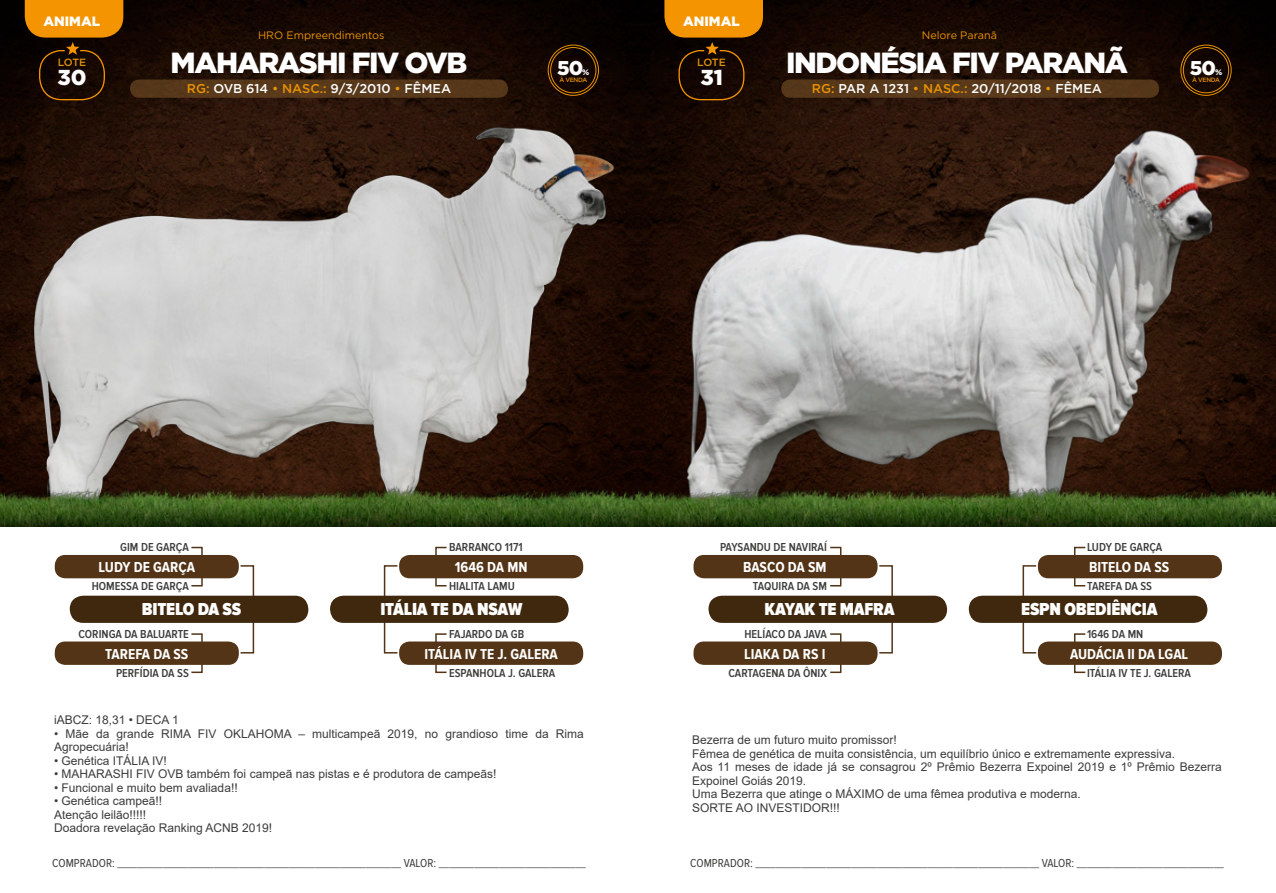
<style>
.page{position:relative;width:1276px;height:893px;background:#fff}
.page>*{position:absolute;margin:0;border:0;box-sizing:border-box;transform-origin:0 0}
.t1{font:900 29.1px "Gotham";letter-spacing:-.05em;color:#fff}
.t2{font:900 21.6px "Gotham";color:#fff}
.t3{font:900 19.95px "Gotham";color:#fff}
.t4{font:900 18px "Proxima Nova Cond";letter-spacing:-.01em;color:#fff}
.t5{font:700 15px "Proxima Nova Cond";color:#fff}
.t6{font:900 13.5px "Gotham";color:#fff}
.t7{font:500 12.75px "Gotham";color:#fff}
.t8{font:12px/13.5px "Arial";color:#3c3c3a}
.t9{font:600 12px "Proxima Nova Cond";color:#3c3c3a}
.t10{font:12px "Proxima Nova Cond";color:#3c3c3a}
.t11{font:10.8px "Gotham";color:#e89200}
.t12{font:500 10.5px "Gotham";letter-spacing:-.04em;color:#de9305}
.t13{font:900 7.95px "Gotham";color:#fff}
.t14{font:500 6.15px "Gotham";letter-spacing:-.05em;color:#e89200}
.s1{color:#e89200}
</style>
<div class="page">
<img style="left:0;top:0;width:1276px;height:479px">
<div style="left:130px;top:80px;width:378px;height:18px;background:#58391a;border-radius:9px"></div>
<svg style="left:25px;top:0;width:98px;height:101px;background:#693c01"></svg>
<div style="left:384px;top:565px;width:14px;height:88px;border:2px solid #533417"></div>
<div style="left:435px;top:547px;width:12px;height:39px;border:2px solid #533417"></div>
<div style="left:435px;top:633px;width:12px;height:40px;border:2px solid #533417"></div>
<div style="left:240px;top:565px;width:14px;height:88px;border:2px solid #533417"></div>
<div style="left:191px;top:547px;width:12px;height:39px;border:2px solid #533417"></div>
<div style="left:191px;top:633px;width:12px;height:40px;border:2px solid #533417"></div>
<div style="left:399px;top:555px;width:184px;height:23px;background:#533417;border-radius:10px"></div>
<div style="left:399px;top:641px;width:184px;height:24px;background:#533417;border-radius:10px"></div>
<div style="left:55px;top:555px;width:184px;height:23px;background:#533417;border-radius:10px"></div>
<div style="left:55px;top:641px;width:184px;height:24px;background:#533417;border-radius:10px"></div>
<div style="left:70px;top:596px;width:238px;height:27px;background:#40280e;border-radius:14px"></div>
<div style="left:330px;top:596px;width:238px;height:27px;background:#40280e;border-radius:14px"></div>
<div style="left:781px;top:80px;width:378px;height:18px;background:#58391a;border-radius:9px"></div>
<svg style="left:664px;top:0;width:99px;height:101px;background:#683c01"></svg>
<div style="left:1022px;top:565px;width:15px;height:88px;border:2px solid #533417"></div>
<div style="left:1074px;top:547px;width:12px;height:39px;border:2px solid #533417"></div>
<div style="left:1074px;top:633px;width:12px;height:40px;border:2px solid #533417"></div>
<div style="left:878px;top:565px;width:15px;height:88px;border:2px solid #533417"></div>
<div style="left:829px;top:547px;width:12px;height:39px;border:2px solid #533417"></div>
<div style="left:829px;top:633px;width:12px;height:40px;border:2px solid #533417"></div>
<div style="left:1038px;top:555px;width:184px;height:23px;background:#533417;border-radius:10px"></div>
<div style="left:1038px;top:641px;width:184px;height:24px;background:#533417;border-radius:10px"></div>
<div style="left:693px;top:555px;width:184px;height:23px;background:#533417;border-radius:10px"></div>
<div style="left:693px;top:641px;width:184px;height:24px;background:#533417;border-radius:10px"></div>
<div style="left:708px;top:596px;width:239px;height:27px;background:#40280e;border-radius:14px"></div>
<div style="left:968px;top:596px;width:239px;height:27px;background:#40280e;border-radius:14px"></div>
<div style="left:550px;top:47px;width:46px;height:46px;border:1px solid #e89200;border-radius:50%"></div>
<div style="left:548px;top:45px;width:51px;height:51px;border:1px solid #e89200;border-radius:50%"></div>
<div style="left:1183px;top:47px;width:46px;height:46px;border:1px solid #e89200;border-radius:50%"></div>
<div style="left:1180px;top:45px;width:51px;height:51px;border:1px solid #e89200;border-radius:50%"></div>
<img style="left:22px;top:124px;width:599px;height:355px">
<img style="left:676px;top:112px;width:585px;height:367px">
<img style="left:0;top:479px;width:1276px;height:47px">
<p class="t6" style="left:44px;top:13px;width:58px">ANIMAL</p>
<p class="t11" style="left:258px;top:29px;width:128px">HRO Empreendimentos</p>
<p class="t6" style="left:683px;top:13px;width:58px">ANIMAL</p>
<p class="t11" style="left:922px;top:29px;width:77px">Nelore Paranã</p>
<p class="t1" style="left:786px;top:46px;width:343px">INDONÉSIA FIV PARANÃ</p>
<p class="t7" style="left:812px;top:82px;width:291px"><span class="s1">RG:</span> PAR A 1231 <span class="s1">• NASC.:</span> 20/11/2018 <span class="s1">•</span> FÊMEA</p>
<p class="t1" style="left:171px;top:46px;width:298px">MAHARASHI FIV OVB</p>
<p class="t7" style="left:187px;top:82px;width:266px"><span class="s1">RG:</span> OVB 614 <span class="s1">• NASC.:</span> 9/3/2010 <span class="s1">•</span> FÊMEA</p>
<p class="t12" style="left:58px;top:56px;width:30px">LOTE</p>
<p class="t12" style="left:697px;top:56px;width:30px">LOTE</p>
<p class="t3" style="left:557px;top:56px;width:28px">50</p>
<p class="t13" style="left:582px;top:68px;width:9px">%</p>
<p class="t14" style="left:559px;top:76px;width:29px">À VENDA</p>
<p class="t3" style="left:1190px;top:56px;width:28px">50</p>
<p class="t13" style="left:1215px;top:68px;width:9px">%</p>
<p class="t2" style="left:58px;top:65px;width:31px">30</p>
<p class="t14" style="left:1192px;top:76px;width:29px">À VENDA</p>
<p class="t2" style="left:700px;top:65px;width:24px">31</p>
<p class="t9" style="left:120px;top:540px;width:70px">GIM DE GARÇA</p>
<p class="t9" style="left:449px;top:540px;width:75px">BARRANCO 1171</p>
<p class="t9" style="left:720px;top:540px;width:108px">PAYSANDU DE NAVIRAÍ</p>
<p class="t9" style="left:1087px;top:540px;width:77px">LUDY DE GARÇA</p>
<p class="t5" style="left:99px;top:559px;width:98px">LUDY DE GARÇA</p>
<p class="t5" style="left:455px;top:559px;width:74px">1646 DA MN</p>
<p class="t5" style="left:743px;top:559px;width:85px">BASCO DA SM</p>
<p class="t5" style="left:1089px;top:559px;width:82px">BITELO DA SS</p>
<p class="t9" style="left:92px;top:579px;width:99px">HOMESSA DE GARÇA</p>
<p class="t9" style="left:449px;top:579px;width:67px">HIALITA LAMU</p>
<p class="t9" style="left:753px;top:579px;width:75px">TAQUIRA DA SM</p>
<p class="t9" style="left:1087px;top:579px;width:67px">TAREFA DA SS</p>
<p class="t4" style="left:142px;top:599px;width:101px">BITELO DA SS</p>
<p class="t4" style="left:380px;top:599px;width:144px">ITÁLIA TE DA NSAW</p>
<p class="t4" style="left:764px;top:599px;width:131px">KAYAK TE MAFRA</p>
<p class="t4" style="left:1021px;top:599px;width:138px">ESPN OBEDIÊNCIA</p>
<p class="t9" style="left:78px;top:627px;width:112px">CORINGA DA BALUARTE</p>
<p class="t9" style="left:449px;top:627px;width:77px">FAJARDO DA GB</p>
<p class="t9" style="left:744px;top:627px;width:84px">HELÍACO DA JAVA</p>
<p class="t9" style="left:1087px;top:627px;width:58px">1646 DA MN</p>
<p class="t5" style="left:105px;top:645px;width:85px">TAREFA DA SS</p>
<p class="t5" style="left:424px;top:645px;width:135px">ITÁLIA IV TE J. GALERA</p>
<p class="t5" style="left:744px;top:645px;width:83px">LIAKA DA RS I</p>
<p class="t5" style="left:1070px;top:645px;width:120px">AUDÁCIA II DA LGAL</p>
<p class="t9" style="left:116px;top:666px;width:74px">PERFÍDIA DA SS</p>
<p class="t9" style="left:449px;top:666px;width:108px">ESPANHOLA J. GALERA</p>
<p class="t9" style="left:728px;top:666px;width:100px">CARTAGENA DA ÔNIX</p>
<p class="t9" style="left:1087px;top:666px;width:105px">ITÁLIA IV TE J. GALERA</p>
<p class="t8" style="left:54px;top:713px;width:126px">iABCZ: 18,31 • DECA 1</p>
<p class="t8" style="left:54px;top:727px;width:531px">• Mãe da grande RIMA FIV OKLAHOMA – multicampeã 2019, no grandioso time da Rima<br>Agropecuária!</p>
<p class="t8" style="left:54px;top:754px;width:114px">• Genética ITÁLIA IV!</p>
<p class="t8" style="left:54px;top:767px;width:444px">• MAHARASHI FIV OVB também foi campeã nas pistas e é produtora de campeãs!</p>
<p class="t8" style="left:54px;top:781px;width:185px">• Funcional e muito bem avaliada!!</p>
<p class="t8" style="left:54px;top:794px;width:110px">• Genética campeã!!</p>
<p class="t8" style="left:54px;top:808px;width:94px">Atenção leilão!!!!!</p>
<p class="t8" style="left:54px;top:821px;width:220px">Doadora revelação Ranking ACNB 2019!</p>
<p class="t8" style="left:692px;top:733px;width:206px">Bezerra de um futuro muito promissor!</p>
<p class="t8" style="left:692px;top:747px;width:484px">Fêmea de genética de muita consistência, um equilíbrio único e extremamente expressiva.</p>
<p class="t8" style="left:692px;top:760px;width:531px">Aos 11 meses de idade já se consagrou 2º Prêmio Bezerra Expoinel 2019 e 1º Prêmio Bezerra<br>Expoinel Goiás 2019.</p>
<p class="t8" style="left:692px;top:787px;width:390px">Uma Bezerra que atinge o MÁXIMO de uma fêmea produtiva e moderna.</p>
<p class="t8" style="left:692px;top:801px;width:149px">SORTE AO INVESTIDOR!!!</p>
<p class="t10" style="left:52px;top:856px;width:535px">COMPRADOR: ________________________________________________________ VALOR: _____________________________</p>
<p class="t10" style="left:690px;top:856px;width:535px">COMPRADOR: ________________________________________________________ VALOR: _____________________________</p>
</div>
